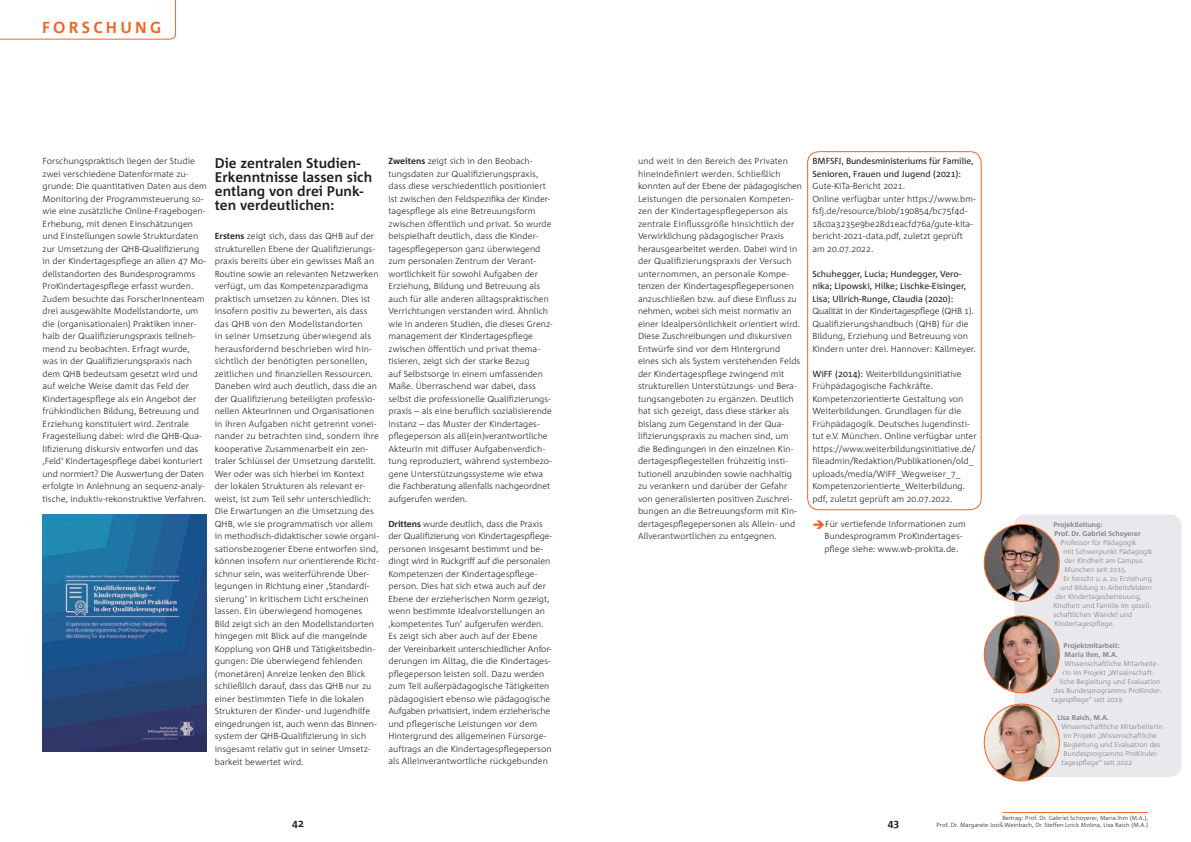
<style>
.page{position:relative;width:1191px;height:842px;background:#fff}
.page>*{position:absolute;margin:0;border:0;box-sizing:border-box;transform-origin:0 0}
.t1{font:700 16px "Corpid";letter-spacing:.2em;color:#f36421}
.t2{font:700 14px/14px "Corpid";letter-spacing:.005em;color:#231f20}
.t3{font:700 10.5px "Corpid";color:#231f20}
.t4{font:300 8.8px/12.5px "Corpid";letter-spacing:.005em;color:#231f20}
.t5{font:8.8px/12.5px "Corpid";letter-spacing:.005em;color:#231f20}
.t6{font:300 7px/9px "Corpid";letter-spacing:.005em;color:#808285}
.t7{font:700 7px/9px "Corpid";letter-spacing:.005em;color:#808285}
.t8{font:300 6px/7px "Corpid";letter-spacing:.005em;color:#231f20;text-align:right}
.s1{font-weight:700}
.s2{font-weight:400}
.s3{color:#f36421}
</style>
<div class="page">
<hr style="left:1002px;top:812px;width:146px;height:1px;background:#f36421">
<svg style="left:0;top:0;width:176px;height:39px"></svg>
<div style="left:1014px;top:514px;width:167px;height:263px;background:#e9e8ec;border-radius:11px"></div>
<img style="left:984px;top:524px;width:74px;height:77px">
<div style="left:984px;top:524px;width:75px;height:77px;border:1px solid #f36421;border-radius:50%"></div>
<img style="left:984px;top:616px;width:75px;height:77px">
<div style="left:984px;top:616px;width:75px;height:77px;border:1px solid #f36421;border-radius:50%"></div>
<img style="left:984px;top:704px;width:74px;height:77px">
<div style="left:984px;top:704px;width:75px;height:77px;border:1px solid #f36421;border-radius:50%"></div>
<div style="left:807px;top:151px;width:174px;height:359px;border:1px solid #f36421;border-radius:11px"></div>
<img style="left:42px;top:514px;width:164px;height:237px">
<h1 class="t1" style="left:42px;top:19px;width:121px">FORSCHUNG</h1>
<h2 class="t2" style="left:215px;top:156px;width:159px">Die zentralen Studien-<br>Erkenntnisse lassen sich entlang von drei Punk&shy;ten verdeutlichen:</h2>
<p class="t4" style="left:215px;top:230px;width:166px"><span class="s1">Erstens</span> zeigt sich, dass das QHB auf der strukturellen Ebene der Qualifizierungs&shy;praxis bereits über ein gewisses Maß an Routine sowie an relevanten Netzwerken verfügt, um das Kompetenzparadigma praktisch umsetzen zu können. Dies ist insofern positiv zu bewerten, als dass das QHB von den Modellstandorten<br>in seiner Umsetzung überwiegend als herausfordernd beschrieben wird hin&shy;sichtlich der benötigten personellen, zeitlichen und finanziellen Ressourcen.<br>Daneben wird auch deutlich, dass die an der Qualifizierung beteiligten professio&shy;nellen AkteurInnen und Organisationen in ihren Aufgaben nicht getrennt vonei&shy;nander zu betrachten sind, sondern ihre kooperative Zusammenarbeit ein zen&shy;traler Schlüssel der Umsetzung darstellt.<br>Wer oder was sich hierbei im Kontext der lokalen Strukturen als relevant er&shy;weist, ist zum Teil sehr unterschiedlich:<br>Die Erwartungen an die Umsetzung des QHB, wie sie programmatisch vor allem in methodisch-didaktischer sowie organi&shy;sationsbezogener Ebene entworfen sind, können insofern nur orientierende Richt&shy;schnur sein, was weiterführende Über&shy;legungen in Richtung einer ‚Standardi&shy;sierung‘ in kritischem Licht erscheinen lassen. Ein überwiegend homogenes Bild zeigt sich an den Modellstandorten hingegen mit Blick auf die mangelnde Kopplung von QHB und Tätigkeitsbedin&shy;gungen: Die überwiegend fehlenden (monetären) Anreize lenken den Blick schließlich darauf, dass das QHB nur zu einer bestimmten Tiefe in die lokalen Strukturen der Kinder- und Jugendhilfe eingedrungen ist, auch wenn das Binnen&shy;system der QHB-Qualifizierung in sich insgesamt relativ gut in seiner Umsetz&shy;barkeit bewertet wird.</p>
<p class="t4" style="left:43px;top:155px;width:166px">Forschungspraktisch liegen der Studie zwei verschiedene Datenformate zu&shy;grunde: Die quantitativen Daten aus dem Monitoring der Programmsteuerung so&shy;wie eine zusätzliche Online-Fragebogen-Erhebung, mit denen Einschätzungen und Einstellungen sowie Strukturdaten zur Umsetzung der QHB-Qualifizierung in der Kindertagespflege an allen 47 Mo&shy;dellstandorten des Bundesprogramms ProKindertagespflege erfasst wurden.<br>Zudem besuchte das ForscherInnenteam drei ausgewählte Modellstandorte, um die (organisationalen) Praktiken inner&shy;halb der Qualifizierungspraxis teilneh&shy;mend zu beobachten. Erfragt wurde, was in der Qualifizierungspraxis nach dem QHB bedeutsam gesetzt wird und auf welche Weise damit das Feld der Kindertagespflege als ein Angebot der frühkindlichen Bildung, Betreuung und Erziehung konstituiert wird. Zentrale Fragestellung dabei: wird die QHB-Qua&shy;lifizierung diskursiv entworfen und das ‚Feld‘ Kindertagespflege dabei konturiert und normiert? Die Auswertung der Daten erfolgte in Anlehnung an sequenz-analy&shy;tische, induktiv-rekonstruktive Verfahren.</p>
<p class="t4" style="left:388px;top:155px;width:165px"><span class="s1">Zweitens</span> zeigt sich in den Beobach&shy;tungsdaten zur Qualifizierungspraxis, dass diese verschiedentlich positioniert ist zwischen den Feldspezifika der Kinder&shy;tagespflege als eine Betreuungsform zwischen öffentlich und privat. So wurde beispielhaft deutlich, dass die Kinder&shy;tagespflegeperson ganz überwiegend zum personalen Zentrum der Verant&shy;wortlichkeit für sowohl Aufgaben der Erziehung, Bildung und Betreuung als auch für alle anderen alltagspraktischen Verrichtungen verstanden wird. Ähnlich wie in anderen Studien, die dieses Grenz&shy;management der Kindertagespflege zwischen öffentlich und privat thema&shy;tisieren, zeigt sich der starke Bezug<br>auf Selbstsorge in einem umfassenden Maße. Überraschend war dabei, dass selbst die professionelle Qualifizierungs&shy;praxis – als eine beruflich sozialisierende Instanz – das Muster der Kindertages&shy;pflegeperson als all(ein)verantwortliche AkteurIn mit diffuser Aufgabenverdich&shy;tung reproduziert, während systembezo&shy;gene Unterstützungssysteme wie etwa die Fachberatung allenfalls nachgeordnet aufgerufen werden.</p>
<p class="t4" style="left:388px;top:518px;width:165px"><span class="s1">Drittens</span> wurde deutlich, dass die Praxis der Qualifizierung von Kindertagespflege&shy;personen insgesamt bestimmt und be&shy;dingt wird in Rückgriff auf die personalen Kompetenzen der Kindertagespflege&shy;person. Dies hat sich etwa auch auf der Ebene der erzieherischen Norm gezeigt, wenn bestimmte Idealvorstellungen an ‚kompetentes Tun‘ aufgerufen werden.<br>Es zeigt sich aber auch auf der Ebene der Vereinbarkeit unterschiedlicher Anfor&shy;derungen im Alltag, die die Kindertages&shy;pflegeperson leisten soll. Dazu werden zum Teil außerpädagogische Tätigkeiten pädagogisiert ebenso wie pädagogische Aufgaben privatisiert, indem erzieherische und pflegerische Leistungen vor dem Hintergrund des allgemeinen Fürsorge&shy;auftrags an die Kindertagespflegeperson als Alleinverantwortliche rückgebunden</p>
<p class="t4" style="left:638px;top:155px;width:165px">und weit in den Bereich des Privaten hineindefiniert werden. Schließlich konnten auf der Ebene der pädagogischen Leistungen die personalen Kompeten&shy;zen der Kindertagespflegeperson als zentrale Einflussgröße hinsichtlich der Verwirklichung pädagogischer Praxis herausgearbeitet werden. Dabei wird in der Qualifizierungspraxis der Versuch unternommen, an personale Kompe&shy;tenzen der Kindertagespflegepersonen anzuschließen bzw. auf diese Einfluss zu nehmen, wobei sich meist normativ an einer Idealpersönlichkeit orientiert wird.<br>Diese Zuschreibungen und diskursiven Entwürfe sind vor dem Hintergrund eines sich als System verstehenden Felds der Kindertagespflege zwingend mit strukturellen Unterstützungs- und Bera&shy;tungsangeboten zu ergänzen. Deutlich hat sich gezeigt, dass diese stärker als bislang zum Gegenstand in der Qua&shy;lifizierungspraxis zu machen sind, um die Bedingungen in den einzelnen Kin&shy;dertagespflegestellen frühzeitig insti&shy;tutionell anzubinden sowie nachhaltig zu verankern und darüber der Gefahr von generalisierten positiven Zuschrei&shy;bungen an die Betreuungsform mit Kin&shy;dertagespflegepersonen als Allein- und Allverantwortlichen zu entgegnen.</p>
<p class="t5" style="left:812px;top:155px;width:163px">BMFSFJ, Bundesministeriums für Familie,<br>Senioren, Frauen und Jugend (2021):</p>
<p class="t4" style="left:812px;top:180px;width:165px">Gute-KiTa-Bericht 2021.<br>Online verfügbar unter https://www.bm&shy;fsfj.de/resource/blob/190854/bc75f4d-18c0a3235e9be28d1eacfd76a/gute-kita&shy;bericht-2021-data.pdf, zuletzt geprüft am 20.07.2022.</p>
<p class="t5" style="left:812px;top:268px;width:155px">Schuhegger, Lucia; Hundegger, Vero&shy;nika; Lipowski, Hilke; Lischke-Eisinger,<br>Lisa; Ullrich-Runge, Claudia (2020):</p>
<p class="t4" style="left:812px;top:305px;width:165px">Qualität in der Kindertagespflege (QHB 1).<br>Qualifizierungshandbuch (QHB) für die Bildung, Erziehung und Betreuung von Kindern unter drei. Hannover: Kallmeyer.</p>
<p class="t4" style="left:812px;top:368px;width:166px"><span class="s2">WiFF (2014):</span> Weiterbildungsinitiative Frühpädagogische Fachkräfte.<br>Kompetenzorientierte Gestaltung von Weiterbildungen. Grundlagen für die Frühpädagogik. Deutsches Jugendinsti&shy;tut e.V. München. Online verfügbar unter https://www.weiterbildungsinitiative.de/ fileadmin/Redaktion/Publikationen/old_ uploads/media/WiFF_Wegweiser_7_ Kompetenzorientierte_Weiterbildung. pdf, zuletzt geprüft am 20.07.2022.</p>
<p class="t4" style="left:824px;top:518px;width:143px;text-indent:-12px"><span class="s3">➔</span>Für vertiefende Informationen zum<br>Bundesprogramm ProKindertages&shy;pflege siehe: www.wb-prokita.de.</p>
<p class="t7" style="left:1053px;top:520px;width:89px">Projektleitung:<br>Prof. Dr. Gabriel Schoyerer</p>
<p class="t6" style="left:1060px;top:538px;width:78px">Professor für Pädagogik</p>
<p class="t6" style="left:1063px;top:547px;width:91px">mit Schwerpunkt Pädagogik</p>
<p class="t6" style="left:1064px;top:556px;width:80px">der Kindheit am Campus</p>
<p class="t6" style="left:1064px;top:565px;width:64px">München seit 2015.</p>
<p class="t6" style="left:1063px;top:574px;width:90px">Er forscht u.a. zu Erziehung</p>
<p class="t6" style="left:1060px;top:583px;width:93px">und Bildung in Arbeitsfeldern</p>
<p class="t6" style="left:1055px;top:592px;width:87px">der Kindertagesbetreuung,</p>
<p class="t6" style="left:1053px;top:601px;width:100px">Kindheit und Familie im gesell-</p>
<p class="t6" style="left:1053px;top:610px;width:80px">schaftlichen Wandel und</p>
<p class="t6" style="left:1054px;top:619px;width:61px">Kindertagespflege.</p>
<p class="t7" style="left:1063px;top:641px;width:58px">Projektmitarbeit:<br>Maria Ihm, M.A.</p>
<p class="t6" style="left:1064px;top:659px;width:96px">Wissenschaftliche Mitarbeite-</p>
<p class="t6" style="left:1062px;top:668px;width:93px">rin im Projekt „Wissenschaft-</p>
<p class="t6" style="left:1059px;top:677px;width:103px">liche Begleitung und Evaluation</p>
<p class="t6" style="left:1053px;top:686px;width:110px">des Bundesprogramms ProKinder-</p>
<p class="t6" style="left:1051px;top:695px;width:72px">tagespflege“ seit 2019</p>
<p class="t7" style="left:1057px;top:713px;width:53px">Lisa Raich, M.A.</p>
<p class="t6" style="left:1061px;top:722px;width:103px">Wissenschaftliche Mitarbeiterin im Projekt „Wissenschaftliche<br>Begleitung und Evaluation des<br>Bundesprogramms ProKinder&shy;tagespflege“ seit 2022</p>
<p class="t3" style="left:292px;top:818px;width:13px">42</p>
<p class="t3" style="left:887px;top:818px;width:13px">43</p>
<p class="t8" style="left:936px;top:814px;width:213px">Beitrag: Prof. Dr. Gabriel Schoyerer, Maria Ihm (M.A.),<br>Prof. Dr. Margarete Jooß-Weinbach, Dr. Steffen Loick Molina, Lisa Raich (M.A.)</p>
</div>
